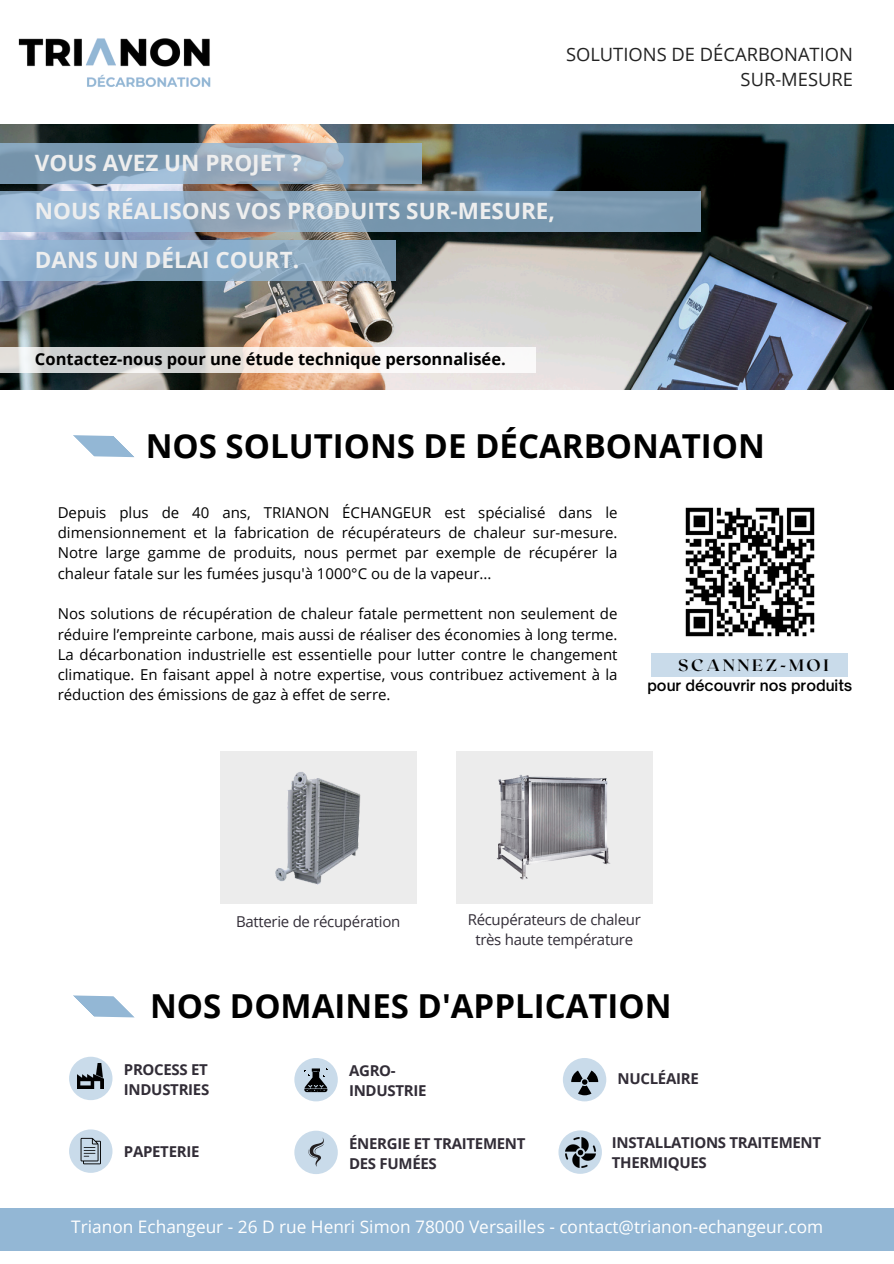
<style>
.page{position:relative;width:894px;height:1264px;background:#fff}
.page>*{position:absolute;margin:0;border:0;box-sizing:border-box;transform-origin:0 0}
.t1{font:700 33px "Open Sans";color:#000}
.t2{font:700 22.5px "Open Sans";color:#eee}
.t3{font:18.3px/24.8px "Open Sans";color:#222;text-align:right}
.t4{font:17.25px "Open Sans";color:#fff}
.t5{font:700 16.5px "Open Sans";color:#000}
.t6{font:700 16.5px "Roxborough CF";letter-spacing:.16em;color:#000}
.t7{font:15px/20.2px "Open Sans";color:#000;text-align:justify}
.t8{font:700 15px/20.2px "Open Sans";letter-spacing:-.02em;color:#322d37}
.t9{font:15px/20.2px "Open Sans";letter-spacing:-.02em;color:#322d37;text-align:center}
.t10{font:600 15px "Open Sauce One";color:#000}
</style>
<div class="page">
<div style="left:0;top:1208px;width:893px;height:42px;background:#93b7d5"></div>
<img style="left:0;top:125px;width:893px;height:264px">
<svg style="left:0;top:143px;width:421px;height:41px;background:#8aa3b8"></svg>
<svg style="left:0;top:191px;width:700px;height:41px;background:#87a4bc"></svg>
<svg style="left:0;top:240px;width:395px;height:40px;background:#8dabc5"></svg>
<svg style="left:0;top:347px;width:536px;height:25px"></svg>
<svg style="left:73px;top:435px;width:61px;height:22px"></svg>
<div style="left:651px;top:653px;width:196px;height:23px;background:#c9dbea"></div>
<div style="left:220px;top:750px;width:196px;height:153px;background:#ececec"></div>
<img style="left:275px;top:772px;width:86px;height:113px">
<div style="left:456px;top:750px;width:196px;height:153px;background:#ececec"></div>
<img style="left:497px;top:775px;width:113px;height:105px">
<img style="left:18px;top:38px;width:193px;height:49px">
<svg style="left:69px;top:1056px;width:43px;height:44px"></svg>
<img style="left:77px;top:1062px;width:26px;height:26px">
<svg style="left:73px;top:995px;width:61px;height:22px"></svg>
<svg style="left:562px;top:1057px;width:44px;height:44px"></svg>
<svg style="left:294px;top:1057px;width:44px;height:44px"></svg>
<svg style="left:69px;top:1129px;width:43px;height:43px"></svg>
<svg style="left:558px;top:1130px;width:43px;height:43px"></svg>
<img style="left:565px;top:1137px;width:30px;height:30px">
<div style="left:294px;top:1130px;width:44px;height:44px;background:#c9dbea;border-radius:50%"></div>
<svg style="left:308px;top:1137px;width:16px;height:29px"></svg>
<svg style="left:571px;top:1070px;width:27px;height:25px"></svg>
<svg style="left:304px;top:1068px;width:24px;height:24px"></svg>
<svg style="left:81px;top:1137px;width:20px;height:27px"></svg>
<img style="left:685px;top:507px;width:130px;height:130px">
<p class="t3" style="left:566px;top:41px;width:288px">SOLUTIONS DE DÉCARBONATION<br>SUR-MESURE</p>
<p class="t2" style="left:35px;top:147px;width:268px">VOUS AVEZ UN PROJET ?</p>
<p class="t2" style="left:35px;top:195px;width:521px">NOUS RÉALISONS VOS PRODUITS SUR-MESURE,</p>
<p class="t2" style="left:35px;top:244px;width:265px">DANS UN DÉLAI COURT.</p>
<h6 class="t5" style="left:35px;top:347px;width:472px">Contactez-nous pour une étude technique personnalisée.</h6>
<p class="t1" style="left:146px;top:423px;width:620px">NOS SOLUTIONS DE DÉCARBONATION</p>
<p class="t7" style="left:58px;top:502px;width:561px">Depuis plus de 40 ans, TRIANON ÉCHANGEUR est spécialisé dans le dimensionnement et la fabrication de récupérateurs de chaleur sur-mesure.<br>Notre large gamme de produits, nous permet par exemple de récupérer la chaleur fatale sur les fumées jusqu'à 1000°C ou de la vapeur...</p>
<p class="t7" style="left:58px;top:603px;width:561px">Nos solutions de récupération de chaleur fatale permettent non seulement de réduire l’empreinte carbone, mais aussi de réaliser des économies à long terme.<br>La décarbonation industrielle est essentielle pour lutter contre le changement climatique. En faisant appel à notre expertise, vous contribuez activement à la réduction des émissions de gaz à effet de serre.</p>
<h1 class="t6" style="left:678px;top:654px;width:152px">SCANNEZ-MOI</h1>
<p class="t10" style="left:647px;top:676px;width:206px">pour découvrir nos produits</p>
<p class="t9" style="left:236px;top:911px;width:166px">Batterie de récupération</p>
<h5 class="t9" style="left:467px;top:908px;width:174px">Récupérateurs de chaleur très haute température</h5>
<p class="t1" style="left:150px;top:983px;width:523px">NOS DOMAINES D'APPLICATION</p>
<h2 class="t8" style="left:124px;top:1058px;width:87px">PROCESS ET<br>INDUSTRIES</h2>
<h5 class="t8" style="left:349px;top:1060px;width:79px">AGRO-<br>INDUSTRIE</h5>
<p class="t8" style="left:617px;top:1068px;width:83px">NUCLÉAIRE</p>
<p class="t8" style="left:349px;top:1132px;width:178px">ÉNERGIE ET TRAITEMENT<br>DES FUMÉES</p>
<p class="t8" style="left:124px;top:1140px;width:77px">PAPETERIE</p>
<h5 class="t8" style="left:611px;top:1131px;width:211px">INSTALLATIONS TRAITEMENT<br>THERMIQUES</h5>
<h5 class="t4" style="left:71px;top:1214px;width:753px">Trianon Echangeur - 26 D rue Henri Simon 78000 Versailles - contact@trianon-echangeur.com</h5>
</div>
